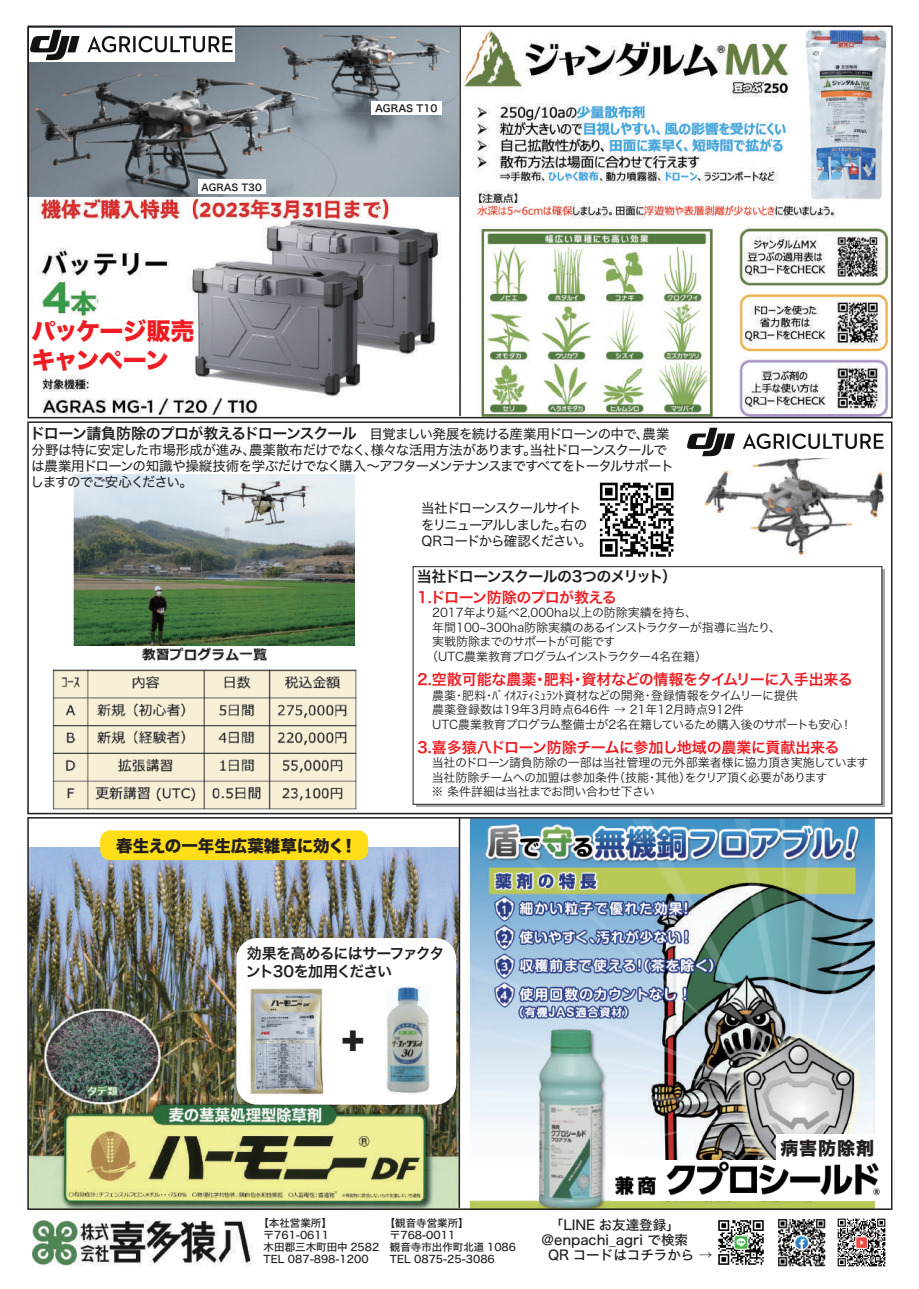
<style>
.page{position:relative;width:919px;height:1289px;background:#fff}
.page>*{position:absolute;margin:0;border:0;box-sizing:border-box;transform-origin:0 0}
.t1{font:27px "Hiragino Sans W9";color:#231f20}
.t2{font:24px/28.8px "Hiragino Sans W8";letter-spacing:-.035em;color:#ee1d23}
.t3{font:18px "Hiragino Sans W8";letter-spacing:.05em;color:#231f20}
.t4{font:16.5px "Hiragino Sans W8";color:#231f20}
.t5{font:15px "Hiragino Sans W6";letter-spacing:-.025em;color:#ee1d23}
.t6{font:15px/18px "Hiragino Sans W6";letter-spacing:-.065em;color:#231f20}
.t7{font:13.5px/16.2px "Hiragino Sans W4";letter-spacing:-.07em;color:#231f20}
.t8{font:13.5px/16.2px "Hiragino Sans W4";letter-spacing:-.095em;color:#231f20}
.t9{font:13.5px "Hiragino Sans W5";color:#231f20}
.t10{font:12px/14.7px "Hiragino Sans W3";color:#231f20}
.t11{font:12px/14.4px "Hiragino Sans W3";letter-spacing:-.03em;color:#231f20}
.t12{font:12px "Hiragino Sans W3";letter-spacing:-.07em;color:#231f20}
.t13{font:12px "Hiragino Sans W3";letter-spacing:-.055em;color:#231f20}
.t14{font:10.5px/12px "Hiragino Sans W5";color:#231f20}
.t15{font:9.75px "Hiragino Sans W6";color:#231f20}
.t16{font:9.6px "Hiragino Sans W6";color:#231f20}
.s1{font-family:"Hiragino Sans W6";font-size:15px}
</style>
<div class="page">
<img style="left:33px;top:1220px;width:219px;height:46px">
<img style="left:778px;top:1219px;width:48px;height:48px">
<img style="left:837px;top:1218px;width:49px;height:49px">
<img style="left:718px;top:1220px;width:46px;height:45px">
<img style="left:73px;top:475px;width:281px;height:171px">
<img style="left:52px;top:647px;width:305px;height:163px">
<div style="left:413px;top:566px;width:469px;height:238px;background:#fff;border:1px solid #231f20"></div>
<img style="left:704px;top:458px;width:181px;height:98px">
<img style="left:687px;top:427px;width:197px;height:30px">
<img style="left:599px;top:482px;width:75px;height:75px">
<img style="left:30px;top:847px;width:428px;height:359px">
<div style="left:236px;top:938px;width:220px;height:166px;background:#fff;border-radius:21px"></div>
<img style="left:250px;top:985px;width:74px;height:110px">
<img style="left:386px;top:986px;width:43px;height:108px">
<div style="left:100px;top:830px;width:268px;height:30px;background:#ffdd17;border-radius:10px"></div>
<img style="left:469px;top:820px;width:405px;height:386px">
<img style="left:611px;top:1160px;width:282px;height:40px">
<div style="left:607px;top:1157px;width:19px;height:17px;background:#fff"></div>
<div style="left:776px;top:1133px;width:106px;height:29px;background:#fff"></div>
<img style="left:38px;top:196px;width:404px;height:223px">
<img style="left:31px;top:29px;width:428px;height:167px">
<div style="left:198px;top:179px;width:67px;height:15px;background:#fff"></div>
<div style="left:371px;top:101px;width:70px;height:13px;background:#fff"></div>
<img style="left:31px;top:29px;width:203px;height:32px">
<div style="left:39px;top:322px;width:131px;height:30px;background:#fff;border-radius:8px"></div>
<div style="left:98px;top:285px;width:83px;height:31px;background:#fff;border-radius:8px"></div>
<img style="left:462px;top:29px;width:427px;height:386px">
<div style="left:27px;top:421px;width:865px;height:393px;border:2px solid #231f20"></div>
<hr style="left:458px;top:817px;width:2px;height:390px;background:#231f20">
<div style="left:27px;top:817px;width:865px;height:392px;border:2px solid #231f20"></div>
<div style="left:28px;top:26px;width:864px;height:392px;border:2px solid #231f20"></div>
<hr style="left:459px;top:26px;width:2px;height:390px;background:#231f20">
<p class="t16" style="left:201px;top:178px;width:62px">AGRAS T30</p>
<h2 class="t2" style="left:31px;top:317px;width:165px">パッケージ販売キャンペーン</h2>
<p class="t15" style="left:375px;top:99px;width:64px">AGRAS T10</p>
<p class="t7" style="left:30px;top:424px;width:645px"><span class="s1">ドローン請負防除のプロが教えるドローンスクール</span>　目覚ましい発展を続ける産業用ドローンの中で、農業分野は特に安定した市場形成が進み、農薬散布だけでなく、様々な活用方法があります。当社ドローンスクールでは農業用ドローンの知識や操縦技術を学ぶだけでなく購入～アフターメンテナンスまですべてをトータルサポートしますのでご安心ください。</p>
<p class="t8" style="left:421px;top:499px;width:172px">当社ドローンスクールサイトをリニューアルしました。右の<br>QRコードから確認ください。</p>
<p class="t4" style="left:116px;top:836px;width:242px">春生えの一年生広葉雑草に効く！</p>
<p class="t6" style="left:417px;top:566px;width:262px">当社ドローンスクールの3つのメリット）</p>
<p class="t5" style="left:417px;top:583px;width:201px">1.ドローン防除のプロが教える</p>
<p class="t10" style="left:432px;top:604px;width:266px">2017年より延べ2,000ha以上の防除実績を持ち、</p>
<p class="t11" style="left:432px;top:619px;width:350px">年間100~300ha防除実績のあるインストラクターが指導に当たり、</p>
<p class="t13" style="left:432px;top:631px;width:185px">実戦防除までのサポートが可能です</p>
<p class="t12" style="left:426px;top:646px;width:282px">（UTC農業教育プログラムインストラクター4名在籍）</p>
<p class="t5" style="left:417px;top:666px;width:437px">2.空散可能な農薬・肥料・資材などの情報をタイムリーに入手出来る</p>
<p class="t10" style="left:432px;top:687px;width:421px">農薬・肥料・ﾊﾞｲｵｽﾃｨﾐｭﾗﾝﾄ資材などの開発・登録情報をタイムリーに提供<br>農薬登録数は19年3月時点646件 → 21年12月時点912件<br>UTC農業教育プログラム整備士が2名在籍しているため購入後のサポートも安心！</p>
<p class="t5" style="left:417px;top:733px;width:424px">3.喜多猿八ドローン防除チームに参加し地域の農業に貢献出来る</p>
<p class="t11" style="left:431px;top:754px;width:438px">当社のドローン請負防除の一部は当社管理の元外部業者様に協力頂き実施しています当社防除チームへの加盟は参加条件（技能・其他）をクリア頂く必要があります<br>※ 条件詳細は当社までお問い合わせ下さい</p>
<p class="t6" style="left:246px;top:943px;width:200px">効果を高めるにはサーファクタント30を加用ください</p>
<h1 class="t1" style="left:339px;top:1026px;width:28px">＋</h1>
<p class="t14" style="left:264px;top:1216px;width:117px;text-indent:-5px">【本社営業所】〒761-0611<br>木田郡三木町田中 2582<br>TEL 087-898-1200</p>
<p class="t14" style="left:390px;top:1216px;width:128px;text-indent:-5px">【観音寺営業所】〒768-0011<br>観音寺市出作町北道 1086<br>TEL 0875-25-3086</p>
<p class="t9" style="left:549px;top:1213px;width:131px">「LINE お友達登録」</p>
<p class="t9" style="left:541px;top:1228px;width:148px">@enpachi_agri で検索</p>
<p class="t9" style="left:548px;top:1243px;width:166px">QR コードはコチラから →</p>
<h3 class="t3" style="left:780px;top:1137px;width:95px">病害防除剤</h3>
</div>
